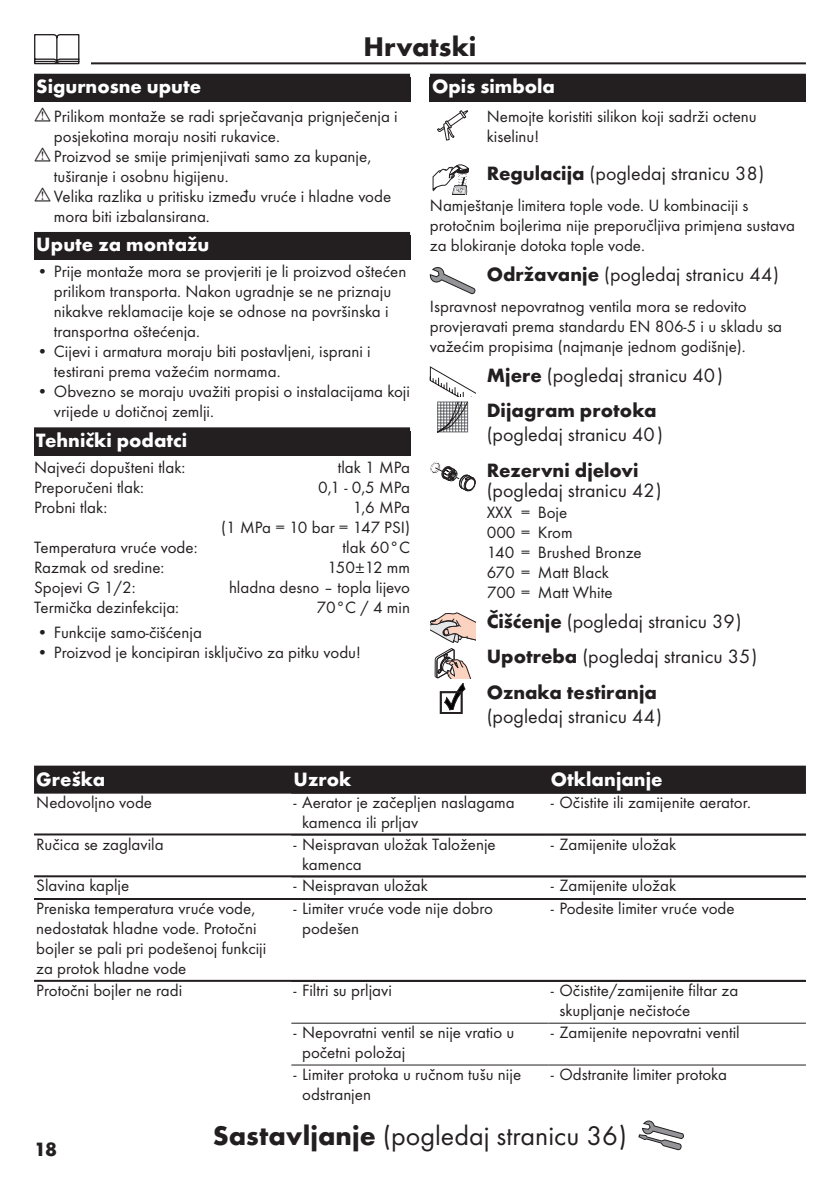
<style>
.page{position:relative;width:840px;height:1191px;background:#fff}
.page>*{position:absolute;margin:0;border:0;box-sizing:border-box;transform-origin:0 0}
.Montage_mit_Symbol_HR{font:28px "Futura TOT Boo";color:#231f20}
.Montage_mit_Symbol_LT{font:700 28px "Futura TOT";color:#231f20}
.Montage_mit_Symbol_LT-2{font:20px/35.4px "Futura TOT Boo";color:#231f20}
.Montage_mit_Symbol_LT-3{font:700 20px "Futura TOT";color:#fff}
.Montage_mit_Symbol_LT-4{font:700 20px/35.4px "Futura TOT";color:#231f20}
.Tabelle_Kopf_HR{font:700 20px "Futura TOT";color:#fff}
.Montage_mit_Symbol_LT-5{font:17px/20px "Futura TOT Boo";color:#231f20}
.Tabelle_Spalte_HR{font:17px/20px "Futura TOT Boo";color:#231f20}
.s1{font-family:"Futura TOT";font-weight:700}
.s2{font-family:"Futura TOT Boo";font-weight:400}
</style>
<div class="page">
<hr style="left:34px;top:62px;width:771px;height:2px;background:#231f20">
<div style="left:23px;top:34px;width:68px;height:34px;background:#fff"></div>
<svg style="left:34px;top:34px;width:45px;height:30px"></svg>
<svg style="left:638px;top:1120px;width:45px;height:30px"></svg>
<div style="left:34px;top:74px;width:376px;height:28px;background:#231f20"></div>
<div style="left:34px;top:232px;width:376px;height:28px;background:#231f20"></div>
<div style="left:34px;top:427px;width:376px;height:28px;background:#231f20"></div>
<div style="left:429px;top:74px;width:376px;height:28px;background:#231f20"></div>
<svg style="left:437px;top:110px;width:31px;height:30px"></svg>
<svg style="left:432px;top:164px;width:36px;height:31px"></svg>
<svg style="left:429px;top:267px;width:46px;height:27px"></svg>
<svg style="left:429px;top:366px;width:46px;height:66px"></svg>
<svg style="left:430px;top:462px;width:45px;height:29px"></svg>
<svg style="left:430px;top:612px;width:45px;height:101px"></svg>
<div style="left:34px;top:765px;width:771px;height:26px;background:#231f20"></div>
<hr style="left:34px;top:791px;width:771px;height:2px;background:#231f20">
<hr style="left:34px;top:833px;width:771px;height:2px;background:#231f20">
<hr style="left:34px;top:875px;width:771px;height:2px;background:#231f20">
<hr style="left:34px;top:898px;width:771px;height:2px;background:#231f20">
<hr style="left:34px;top:979px;width:771px;height:2px;background:#231f20">
<hr style="left:291px;top:1022px;width:257px;height:1px;background:#231f20">
<hr style="left:548px;top:1022px;width:257px;height:1px;background:#231f20">
<hr style="left:291px;top:1064px;width:257px;height:1px;background:#231f20">
<hr style="left:548px;top:1064px;width:257px;height:1px;background:#231f20">
<p class="Montage_mit_Symbol_LT" style="left:363px;top:29px;width:114px">Hrvatski</p>
<p class="Montage_mit_Symbol_LT-3" style="left:36px;top:74px;width:166px">Sigurnosne upute</p>
<p class="Montage_mit_Symbol_LT-5" style="left:54px;top:106px;width:345px">Prilikom montaže se radi sprječavanja prignječenja i posjekotina moraju nositi rukavice.<br>Proizvod se smije primjenjivati samo za kupanje, tuširanje i osobnu higijenu.<br>Velika razlika u pritisku između vruće i hladne vode mora biti izbalansirana.</p>
<p class="Montage_mit_Symbol_LT-3" style="left:36px;top:232px;width:174px">Upute za montažu</p>
<p class="Montage_mit_Symbol_LT-5" style="left:54px;top:261px;width:354px;text-indent:-17px">• Prije montaže mora se provjeriti je li proizvod oštećen prilikom transporta. Nakon ugradnje se ne priznaju nikakve reklamacije koje se odnose na površinska i transportna oštećenja.</p>
<p class="Montage_mit_Symbol_LT-5" style="left:54px;top:341px;width:318px;text-indent:-17px">• Cijevi i armatura moraju biti postavljeni, isprani i testirani prema važećim normama.</p>
<p class="Montage_mit_Symbol_LT-5" style="left:54px;top:381px;width:357px;text-indent:-17px">• Obvezno se moraju uvažiti propisi o instalacijama koji vrijede u dotičnoj zemlji.</p>
<p class="Montage_mit_Symbol_LT-3" style="left:36px;top:428px;width:152px">Tehnički podatci</p>
<p class="Montage_mit_Symbol_LT-5" style="left:34px;top:457px;width:153px">Najveći dopušteni tlak:</p>
<p class="Montage_mit_Symbol_LT-5" style="left:337px;top:457px;width:74px">tlak 1 MPa</p>
<p class="Montage_mit_Symbol_LT-5" style="left:34px;top:477px;width:111px">Preporučeni tlak:</p>
<p class="Montage_mit_Symbol_LT-5" style="left:318px;top:477px;width:93px">0,1 - 0,5 MPa</p>
<p class="Montage_mit_Symbol_LT-5" style="left:34px;top:497px;width:75px">Probni tlak:</p>
<p class="Montage_mit_Symbol_LT-5" style="left:221px;top:497px;width:190px;text-align:right">1,6 MPa<br>(1 MPa = 10 bar = 147 PSI)</p>
<p class="Montage_mit_Symbol_LT-5" style="left:34px;top:537px;width:165px">Temperatura vruće vode:</p>
<p class="Montage_mit_Symbol_LT-5" style="left:342px;top:537px;width:69px">tlak 60°C</p>
<p class="Montage_mit_Symbol_LT-5" style="left:34px;top:557px;width:132px">Razmak od sredine:</p>
<p class="Montage_mit_Symbol_LT-5" style="left:327px;top:557px;width:84px">150±12 mm</p>
<p class="Montage_mit_Symbol_LT-5" style="left:34px;top:577px;width:103px">Spojevi G 1/2:</p>
<p class="Montage_mit_Symbol_LT-5" style="left:229px;top:577px;width:182px">hladna desno – topla lijevo</p>
<p class="Montage_mit_Symbol_LT-5" style="left:34px;top:597px;width:146px">Termička dezinfekcija:</p>
<p class="Montage_mit_Symbol_LT-5" style="left:316px;top:597px;width:95px">70°C / 4 min</p>
<p class="Montage_mit_Symbol_LT-5" style="left:37px;top:622px;width:166px">• Funkcije samo-čišćenja</p>
<p class="Montage_mit_Symbol_LT-5" style="left:37px;top:642px;width:325px">• Proizvod je koncipiran isključivo za pitku vodu!</p>
<p class="Montage_mit_Symbol_LT-3" style="left:432px;top:74px;width:124px">Opis simbola</p>
<p class="Montage_mit_Symbol_LT-5" style="left:486px;top:106px;width:271px">Nemojte koristiti silikon koji sadrži octenu kiselinu!</p>
<p class="Montage_mit_Symbol_LT-2" style="left:486px;top:155px;width:279px"><span class="s1">Regulacija</span> (pogledaj stranicu 38)</p>
<p class="Montage_mit_Symbol_LT-5" style="left:429px;top:195px;width:366px">Namještanje limitera tople vode. U kombinaciji s protočnim bojlerima nije preporučljiva primjena sustava za blokiranje dotoka tople vode.</p>
<p class="Montage_mit_Symbol_LT-2" style="left:486px;top:256px;width:294px"><span class="s1">Održavanje</span> (pogledaj stranicu 44)</p>
<p class="Montage_mit_Symbol_LT-5" style="left:429px;top:296px;width:353px">Ispravnost nepovratnog ventila mora se redovito provjeravati prema standardu EN 806-5 i u skladu sa važećim propisima (najmanje jednom godišnje).</p>
<p class="Montage_mit_Symbol_LT-4" style="left:486px;top:357px;width:238px">Mjere <span class="s2">(pogledaj stranicu 40)<br></span>Dijagram protoka</p>
<p class="Montage_mit_Symbol_LT-2" style="left:486px;top:417px;width:178px">(pogledaj stranicu 40)<br><span class="s1">Rezervni djelovi</span></p>
<p class="Montage_mit_Symbol_LT-2" style="left:486px;top:472px;width:176px">(pogledaj stranicu 42)</p>
<p class="Montage_mit_Symbol_LT-5" style="left:486px;top:502px;width:156px">XXX = Boje<br>000 = Krom<br>140 = Brushed Bronze<br>670 = Matt Black<br>700 = Matt White</p>
<p class="Montage_mit_Symbol_LT-2" style="left:486px;top:603px;width:272px"><span class="s1">Čišćenje</span> (pogledaj stranicu 39)<br><span class="s1">Upotreba</span> (pogledaj stranicu 35)<br><span class="s1">Oznaka testiranja</span></p>
<p class="Montage_mit_Symbol_LT-2" style="left:486px;top:698px;width:177px">(pogledaj stranicu 44)</p>
<p class="Tabelle_Kopf_HR" style="left:36px;top:767px;width:70px">Greška</p>
<p class="Tabelle_Kopf_HR" style="left:293px;top:767px;width:59px">Uzrok</p>
<p class="Tabelle_Kopf_HR" style="left:550px;top:767px;width:113px">Otklanjanje</p>
<p class="Tabelle_Spalte_HR" style="left:36px;top:792px;width:117px">Nedovoljno vode</p>
<p class="Montage_mit_Symbol_LT-5" style="left:302px;top:792px;width:214px;text-indent:-9px">- Aerator je začepljen naslagama kamenca ili prljav</p>
<p class="Montage_mit_Symbol_LT-5" style="left:550px;top:792px;width:201px">- Očistite ili zamijenite aerator.</p>
<p class="Tabelle_Spalte_HR" style="left:36px;top:834px;width:129px">Ručica se zaglavila</p>
<p class="Montage_mit_Symbol_LT-5" style="left:302px;top:834px;width:195px;text-indent:-9px">- Neispravan uložak Taloženje kamenca</p>
<p class="Montage_mit_Symbol_LT-5" style="left:550px;top:834px;width:127px">- Zamijenite uložak</p>
<p class="Tabelle_Spalte_HR" style="left:36px;top:875px;width:94px">Slavina kaplje</p>
<p class="Montage_mit_Symbol_LT-5" style="left:293px;top:875px;width:136px">- Neispravan uložak</p>
<p class="Montage_mit_Symbol_LT-5" style="left:550px;top:875px;width:127px">- Zamijenite uložak</p>
<p class="Tabelle_Spalte_HR" style="left:36px;top:898px;width:231px">Preniska temperatura vruće vode, nedostatak hladne vode. Protočni bojler se pali pri podešenoj funkciji za protok hladne vode</p>
<p class="Montage_mit_Symbol_LT-5" style="left:302px;top:898px;width:192px;text-indent:-9px">- Limiter vruće vode nije dobro podešen</p>
<p class="Montage_mit_Symbol_LT-5" style="left:550px;top:898px;width:185px">- Podesite limiter vruće vode</p>
<p class="Tabelle_Spalte_HR" style="left:36px;top:980px;width:147px">Protočni bojler ne radi</p>
<p class="Montage_mit_Symbol_LT-5" style="left:293px;top:980px;width:100px">- Filtri su prljavi</p>
<p class="Montage_mit_Symbol_LT-5" style="left:559px;top:980px;width:180px;text-indent:-9px">- Očistite/zamijenite filtar za skupljanje nečistoće</p>
<p class="Montage_mit_Symbol_LT-5" style="left:302px;top:1022px;width:214px;text-indent:-9px">- Nepovratni ventil se nije vratio u početni položaj</p>
<p class="Montage_mit_Symbol_LT-5" style="left:550px;top:1022px;width:190px">- Zamijenite nepovratni ventil</p>
<p class="Montage_mit_Symbol_LT-5" style="left:302px;top:1064px;width:220px;text-indent:-9px">- Limiter protoka u ručnom tušu nije odstranjen</p>
<p class="Montage_mit_Symbol_LT-5" style="left:550px;top:1064px;width:177px">- Odstranite limiter protoka</p>
<p class="Montage_mit_Symbol_LT-4" style="left:34px;top:1131px;width:24px">18</p>
<p class="Montage_mit_Symbol_HR" style="left:213px;top:1119px;width:415px"><span class="s1">Sastavljanje</span> (pogledaj stranicu 36)</p>
</div>
